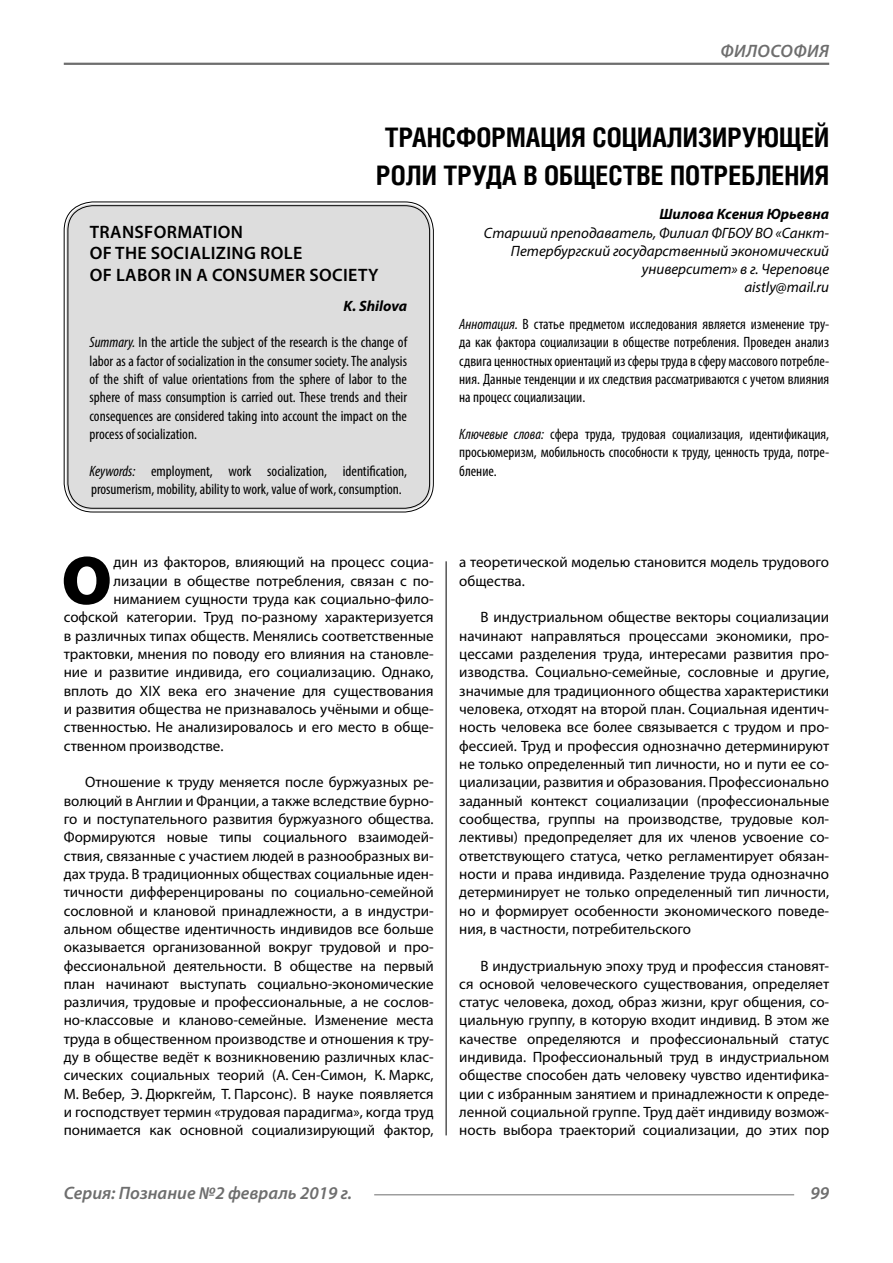
<style>
.page{position:relative;width:893px;height:1263px;background:#fff}
.page>*{position:absolute;margin:0;border:0;box-sizing:border-box;transform-origin:0 0}
.Bukvica{font:900 69.3px "Myriad Pro";color:#000}
.Header{font:700 27px/37.5px "Helios Cond";color:#000;text-align:center}
.Header-eng{font:600 18px/21.6px "Myriad Pro";letter-spacing:.02em;color:#000}
.t1{font:italic 600 18px "Myriad Pro";color:#6e6e6e}
.Normal{font:15px/18.3px "Myriad Pro";color:#000;text-align:justify}
.Bukvica-2{font:15px "Myriad Pro";color:#000}
.Annotation-eng{font:condensed 15px/18.3px "Myriad Pro";color:#000;text-align:justify}
.Annotation-rus{font:condensed 15px/18.3px "Myriad Pro";color:#000;text-align:justify}
.Author-doc{font:italic 15px/18.3px "Myriad Pro";color:#000;text-align:right}
.Author{font:italic 700 15px "Myriad Pro";color:#000}
.Author-email{font:italic 15px "Myriad Pro";color:#000}
.Author-eng{font:italic 700 15px "Myriad Pro";color:#000}
.s1{font-style:italic}
</style>
<div class="page">
<hr style="left:446px;top:561px;width:1px;height:574px;background:#000">
<div style="left:66px;top:204px;width:365px;height:306px;background:#ddd;border-radius:27px"></div>
<div style="left:64px;top:202px;width:370px;height:310px;border:1px solid #000;border-radius:29px"></div>
<div style="left:68px;top:205px;width:362px;height:304px;border:1px solid #000;border-radius:25px"></div>
<hr style="left:64px;top:63px;width:765px;height:2px;background:#6e6e6e">
<hr style="left:374px;top:1194px;width:420px;height:1px;background:#6e6e6e">
<p class="t1" style="left:720px;top:39px;width:27px">Философи</p>
<p class="t1" style="left:819px;top:39px;width:11px">я</p>
<p class="Header" style="left:376px;top:118px;width:454px">ТРАНСФОРМАЦИЯ СОЦИАЛИЗИРУЮЩЕЙ<br>РОЛИ ТРУДА В ОБЩЕСТВЕ ПОТРЕБЛЕНИЯ</p>
<p class="Author" style="left:659px;top:204px;width:171px">Шилова Ксения Юрьевна</p>
<p class="Author-doc" style="left:484px;top:223px;width:347px">Старший преподаватель, Филиал ФГБОУ ВО «Санкт-<br>Петербургский государственный экономический университет» в г. Череповце</p>
<p class="Author-email" style="left:744px;top:278px;width:86px">aistly@mail.ru</p>
<p class="Annotation-rus" style="left:459px;top:315px;width:371px"><span class="s1">Аннотация.</span> В статье предметом исследования является изменение тру&shy;да как фактора социализации в обществе потребления. Проведен анализ сдвига ценностных ориентаций из сферы труда в сферу массового потребле&shy;ния. Данные тенденции и их следствия рассматриваются с учетом влияния на процесс социализации.</p>
<p class="Annotation-rus" style="left:459px;top:425px;width:371px"><span class="s1">Ключевые слова:</span> сфера труда, трудовая социализация, идентификация, просьюмеризм, мобильность способности к труду, ценность труда, потре&shy;бление.</p>
<p class="Header-eng" style="left:90px;top:220px;width:290px">TRANSFORMATION<br>OF THE SOCIALIZING ROLE<br>OF LABOR IN A CONSUMER SOCIETY</p>
<p class="Author-eng" style="left:343px;top:296px;width:65px">K. Shilova</p>
<p class="Annotation-eng" style="left:90px;top:333px;width:319px"><span class="s1">Summary.</span> In the article the subject of the research is the change of labor as a factor of socialization in the consumer society. The analysis of the shift of value orientations from the sphere of labor to the sphere of mass consumption is carried out. These trends and their consequences are considered taking into account the impact on the process of socialization.</p>
<p class="Annotation-eng" style="left:90px;top:461px;width:319px"><span class="s1">Keywords:</span> employment, work socialization, identification, prosumerism, mobility, ability to work, value of work, consumption.</p>
<p class="Bukvica" style="left:61px;top:534px;width:52px">О</p>
<p class="Bukvica-2" style="left:113px;top:553px;width:322px">дин из факторов, влияющий на процесс социа-</p>
<p class="Bukvica-2" style="left:113px;top:571px;width:322px">лизации в обществе потребления, связан с по-</p>
<p class="Bukvica-2" style="left:113px;top:590px;width:322px">ниманием сущности труда как социально-фило-</p>
<p class="Bukvica-2" style="left:64px;top:608px;width:371px">софской категории. Труд по-разному характеризуется</p>
<p class="Bukvica-2" style="left:64px;top:626px;width:371px">в различных типах обществ. Менялись соответственные</p>
<p class="Bukvica-2" style="left:64px;top:645px;width:371px">трактовки, мнения по поводу его влияния на становле-</p>
<p class="Bukvica-2" style="left:64px;top:663px;width:371px">ние и развитие индивида, его социализацию. Однако,</p>
<p class="Bukvica-2" style="left:64px;top:681px;width:371px">вплоть до ХIХ века его значение для существования</p>
<p class="Bukvica-2" style="left:64px;top:700px;width:371px">и развития общества не признавалось учёными и обще-</p>
<p class="Bukvica-2" style="left:64px;top:718px;width:371px">ственностью. Не анализировалось и его место в обще-</p>
<p class="Bukvica-2" style="left:64px;top:736px;width:161px">ственном производстве.</p>
<p class="Normal" style="left:64px;top:773px;width:371px;text-indent:21px">Отношение к труду меняется после буржуазных ре&shy;волюций в Англии и Франции, а также вследствие бурно&shy;го и поступательного развития буржуазного общества.<br>Формируются новые типы социального взаимодей&shy;ствия, связанные с участием людей в разнообразных ви&shy;дах труда. В традиционных обществах социальные иден&shy;тичности дифференцированы по социально-семейной сословной и клановой принадлежности, а в индустри&shy;альном обществе идентичность индивидов все больше оказывается организованной вокруг трудовой и про&shy;фессиональной деятельности. В обществе на первый план начинают выступать социально-экономические различия, трудовые и профессиональные, а не сослов&shy;но-классовые и кланово-семейные. Изменение места труда в общественном производстве и отношения к тру&shy;ду в обществе ведёт к возникновению различных клас&shy;сических социальных теорий (А. Сен-Симон, К. Маркс, М. Вебер, Э. Дюркгейм, Т. Парсонс). В науке появляется и господствует термин «трудовая парадигма», когда труд понимается как основной социализирующий фактор,</p>
<p class="Normal" style="left:459px;top:553px;width:371px">а теоретической моделью становится модель трудового общества.</p>
<p class="Normal" style="left:459px;top:608px;width:371px;text-indent:21px">В индустриальном обществе векторы социализации начинают направляться процессами экономики, про&shy;цессами разделения труда, интересами развития про&shy;изводства. Социально-семейные, сословные и другие, значимые для традиционного общества характеристики человека, отходят на второй план. Социальная идентич&shy;ность человека все более связывается с трудом и про&shy;фессией. Труд и профессия однозначно детерминируют не только определенный тип личности, но и пути ее со&shy;циализации, развития и образования. Профессионально заданный контекст социализации (профессиональные сообщества, группы на производстве, трудовые кол&shy;лективы) предопределяет для их членов усвоение со&shy;ответствующего статуса, четко регламентирует обязан&shy;ности и права индивида. Разделение труда однозначно детерминирует не только определенный тип личности, но и формирует особенности экономического поведе&shy;ния, в частности, потребительского</p>
<p class="Normal" style="left:459px;top:956px;width:371px;text-indent:21px">В индустриальную эпоху труд и профессия становят&shy;ся основой человеческого существования, определяет статус человека, доход, образ жизни, круг общения, со&shy;циальную группу, в которую входит индивид. В этом же качестве определяются и профессиональный статус индивида. Профессиональный труд в индустриальном обществе способен дать человеку чувство идентифика&shy;ции с избранным занятием и принадлежности к опреде&shy;ленной социальной группе. Труд даёт индивиду возмож&shy;ность выбора траекторий социализации, до этих пор</p>
<p class="t1" style="left:64px;top:1182px;width:290px">Серия: Познание №2 февраль 2019 г.</p>
<p class="t1" style="left:810px;top:1182px;width:20px">99</p>
</div>
